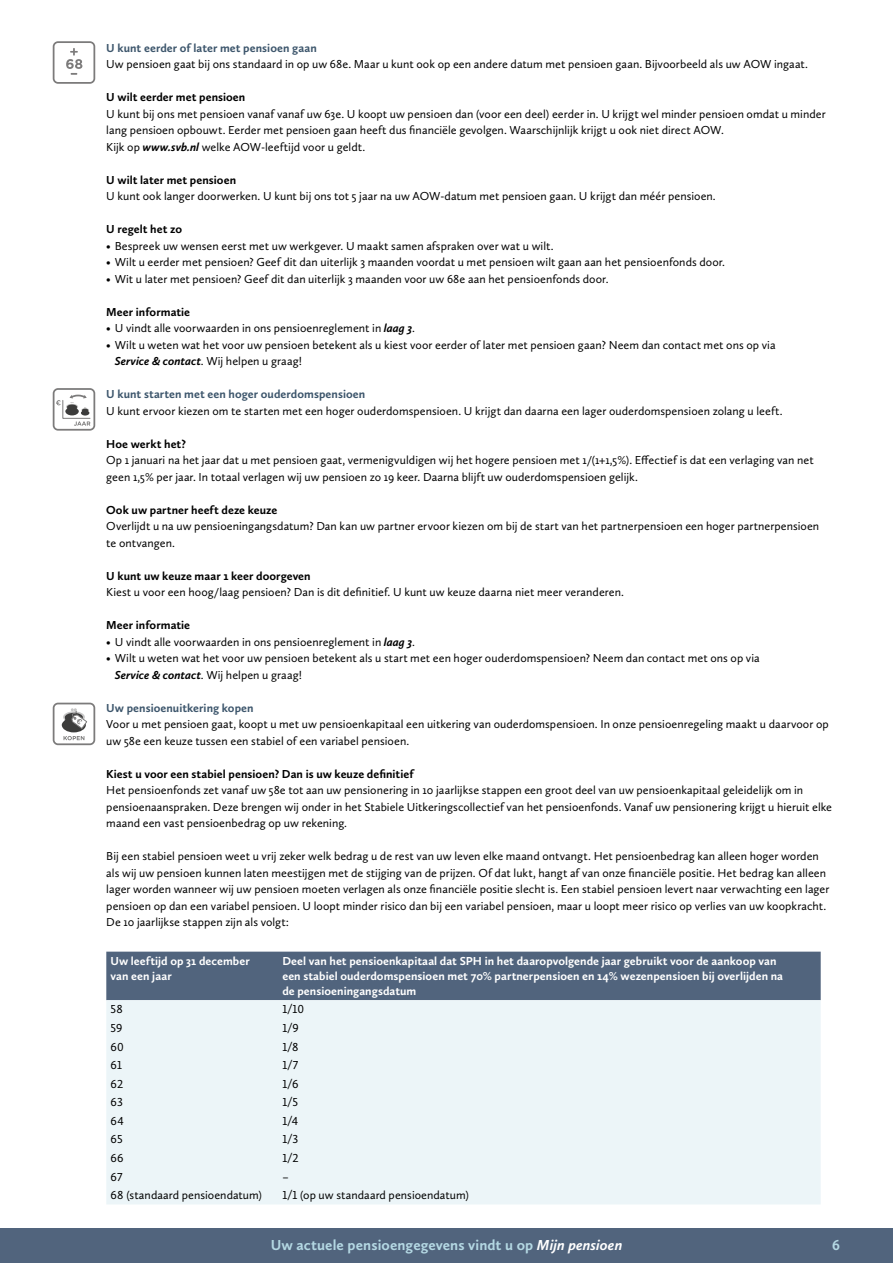
<style>
.page{position:relative;width:893px;height:1263px;background:#fff}
.page>*{position:absolute;margin:0;border:0;box-sizing:border-box;transform-origin:0 0}
.t1{font:700 15px "Calluna Sans";letter-spacing:.005em;color:#b4d8e3}
.t2{font:12px/16.5px "Calluna Sans";letter-spacing:.005em;color:#000}
.t3{font:700 12px/15px "Calluna Sans";letter-spacing:.005em;color:#fff}
.t4{font:700 12px "Calluna Sans";letter-spacing:.005em;color:#000}
.t5{font:700 12px "Calluna Sans";letter-spacing:.005em;color:#3d566c}
.s1{font-weight:700;font-style:italic}
.s2{font-style:italic;color:#fff}
</style>
<div class="page">
<div style="left:106px;top:952px;width:715px;height:48px;background:#51647d"></div>
<div style="left:106px;top:1000px;width:715px;height:204px;background:#ecf5f8"></div>
<svg style="left:53px;top:41px;width:42px;height:43px"></svg>
<svg style="left:53px;top:388px;width:42px;height:43px"></svg>
<svg style="left:53px;top:703px;width:42px;height:42px"></svg>
<div style="left:0;top:1229px;width:893px;height:34px;background:#51647d"></div>
<p class="t5" style="left:106px;top:40px;width:212px">U kunt eerder of later met pensioen gaan</p>
<p class="t2" style="left:106px;top:56px;width:703px">Uw pensioen gaat bij ons standaard in op uw 68e. Maar u kunt ook op een andere datum met pensioen gaan. Bijvoorbeeld als uw AOW ingaat.</p>
<p class="t4" style="left:106px;top:90px;width:141px">U wilt eerder met pensioen</p>
<p class="t2" style="left:106px;top:105px;width:721px">U kunt bij ons met pensioen vanaf vanaf uw 63e. U koopt uw pensioen dan (voor een deel) eerder in. U krijgt wel minder pensioen omdat u minder lang pensioen opbouwt. Eerder met pensioen gaan heeft dus financiële gevolgen. Waarschijnlijk krijgt u ook niet direct AOW.<br>Kijk op <span class="s1">www.svb.nl</span> welke AOW-leeftijd voor u geldt.</p>
<p class="t4" style="left:106px;top:172px;width:131px">U wilt later met pensioen</p>
<p class="t2" style="left:106px;top:188px;width:611px">U kunt ook langer doorwerken. U kunt bij ons tot 5 jaar na uw AOW-datum met pensioen gaan. U krijgt dan méér pensioen.</p>
<p class="t4" style="left:106px;top:222px;width:77px">U regelt het zo</p>
<p class="t2" style="left:106px;top:237px;width:449px">• Bespreek uw wensen eerst met uw werkgever. U maakt samen afspraken over wat u wilt.</p>
<p class="t2" style="left:106px;top:254px;width:620px">• Wilt u eerder met pensioen? Geef dit dan uiterlijk 3 maanden voordat u met pensioen wilt gaan aan het pensioenfonds door.</p>
<p class="t2" style="left:106px;top:270px;width:504px">• Wit u later met pensioen? Geef dit dan uiterlijk 3 maanden voor uw 68e aan het pensioenfonds door.</p>
<p class="t4" style="left:106px;top:304px;width:85px">Meer informatie</p>
<p class="t2" style="left:106px;top:320px;width:310px">• U vindt alle voorwaarden in ons pensioenreglement in <span class="s1">laag 3</span>.</p>
<p class="t2" style="left:115px;top:336px;width:662px;text-indent:-9px">• Wilt u weten wat het voor uw pensioen betekent als u kiest voor eerder of later met pensioen gaan? Neem dan contact met ons op via<br><span class="s1">Service &amp; contact</span>. Wij helpen u graag!</p>
<p class="t5" style="left:106px;top:387px;width:261px">U kunt starten met een hoger ouderdomspensioen</p>
<p class="t2" style="left:106px;top:402px;width:678px">U kunt ervoor kiezen om te starten met een hoger ouderdomspensioen. U krijgt dan daarna een lager ouderdomspensioen zolang u leeft.</p>
<p class="t4" style="left:106px;top:436px;width:81px">Hoe werkt het?</p>
<p class="t2" style="left:106px;top:452px;width:709px">Op 1 januari na het jaar dat u met pensioen gaat, vermenigvuldigen wij het hogere pensioen met 1/(1+1,5%). Effectief is dat een verlaging van net geen 1,5% per jaar. In totaal verlagen wij uw pensioen zo 19 keer. Daarna blijft uw ouderdomspensioen gelijk.</p>
<p class="t4" style="left:106px;top:502px;width:173px">Ook uw partner heeft deze keuze</p>
<p class="t2" style="left:106px;top:518px;width:714px">Overlijdt u na uw pensioeningangsdatum? Dan kan uw partner ervoor kiezen om bij de start van het partnerpensioen een hoger partnerpensioen te ontvangen.</p>
<p class="t4" style="left:106px;top:568px;width:206px">U kunt uw keuze maar 1 keer doorgeven</p>
<p class="t2" style="left:106px;top:584px;width:519px">Kiest u voor een hoog/laag pensioen? Dan is dit definitief. U kunt uw keuze daarna niet meer veranderen.</p>
<p class="t4" style="left:106px;top:618px;width:85px">Meer informatie</p>
<p class="t2" style="left:106px;top:633px;width:310px">• U vindt alle voorwaarden in ons pensioenreglement in <span class="s1">laag 3</span>.</p>
<p class="t2" style="left:115px;top:650px;width:647px;text-indent:-9px">• Wilt u weten wat het voor uw pensioen betekent als u start met een hoger ouderdomspensioen? Neem dan contact met ons op via<br><span class="s1">Service &amp; contact</span>. Wij helpen u graag!</p>
<p class="t5" style="left:106px;top:700px;width:149px">Uw pensioenuitkering kopen</p>
<p class="t2" style="left:106px;top:716px;width:724px">Voor u met pensioen gaat, koopt u met uw pensioenkapitaal een uitkering van ouderdomspensioen. In onze pensioenregeling maakt u daarvoor op uw 58e een keuze tussen een stabiel of een variabel pensioen.</p>
<p class="t4" style="left:106px;top:766px;width:309px">Kiest u voor een stabiel pensioen? Dan is uw keuze definitief</p>
<p class="t2" style="left:106px;top:782px;width:727px">Het pensioenfonds zet vanaf uw 58e tot aan uw pensionering in 10 jaarlijkse stappen een groot deel van uw pensioenkapitaal geleidelijk om in pensioenaanspraken. Deze brengen wij onder in het Stabiele Uitkeringscollectief van het pensioenfonds. Vanaf uw pensionering krijgt u hieruit elke maand een vast pensioenbedrag op uw rekening.</p>
<p class="t2" style="left:106px;top:848px;width:725px">Bij een stabiel pensioen weet u vrij zeker welk bedrag u de rest van uw leven elke maand ontvangt. Het pensioenbedrag kan alleen hoger worden als wij uw pensioen kunnen laten meestijgen met de stijging van de prijzen. Of dat lukt, hangt af van onze financiële positie. Het bedrag kan alleen lager worden wanneer wij uw pensioen moeten verlagen als onze financiële positie slecht is. Een stabiel pensioen levert naar verwachting een lager pensioen op dan een variabel pensioen. U loopt minder risico dan bij een variabel pensioen, maar u loopt meer risico op verlies van uw koopkracht.<br>De 10 jaarlijkse stappen zijn als volgt:</p>
<p class="t3" style="left:111px;top:953px;width:141px">Uw leeftijd op 31 december van een jaar</p>
<p class="t3" style="left:282px;top:953px;width:502px">Deel van het pensioenkapitaal dat SPH in het daaropvolgende jaar gebruikt voor de aankoop van een stabiel ouderdomspensioen met 70% partnerpensioen en 14% wezenpensioen bij overlijden na de pensioeningangsdatum</p>
<p class="t2" style="left:111px;top:1001px;width:14px">58</p>
<p class="t2" style="left:282px;top:1001px;width:23px">1/10</p>
<p class="t2" style="left:111px;top:1019px;width:13px">59</p>
<p class="t2" style="left:282px;top:1019px;width:18px">1/9</p>
<p class="t2" style="left:111px;top:1038px;width:15px">60</p>
<p class="t2" style="left:282px;top:1038px;width:18px">1/8</p>
<p class="t2" style="left:111px;top:1057px;width:13px">61</p>
<p class="t2" style="left:282px;top:1057px;width:17px">1/7</p>
<p class="t2" style="left:111px;top:1075px;width:14px">62</p>
<p class="t2" style="left:282px;top:1075px;width:17px">1/6</p>
<p class="t2" style="left:111px;top:1094px;width:14px">63</p>
<p class="t2" style="left:282px;top:1094px;width:17px">1/5</p>
<p class="t2" style="left:111px;top:1112px;width:15px">64</p>
<p class="t2" style="left:282px;top:1112px;width:17px">1/4</p>
<p class="t2" style="left:111px;top:1131px;width:14px">65</p>
<p class="t2" style="left:282px;top:1131px;width:17px">1/3</p>
<p class="t2" style="left:111px;top:1149px;width:15px">66</p>
<p class="t2" style="left:282px;top:1149px;width:18px">1/2</p>
<p class="t2" style="left:111px;top:1168px;width:13px">67</p>
<p class="t2" style="left:282px;top:1168px;width:8px">–</p>
<p class="t2" style="left:111px;top:1187px;width:153px">68 (standaard pensioendatum)</p>
<p class="t2" style="left:282px;top:1187px;width:188px">1/1 (op uw standaard pensioendatum)</p>
<p class="t1" style="left:271px;top:1236px;width:353px">Uw actuele pensioengegevens vindt u op <span class="s2">Mijn pensioen</span></p>
<p class="t1" style="left:832px;top:1236px;width:9px">6</p>
</div>
